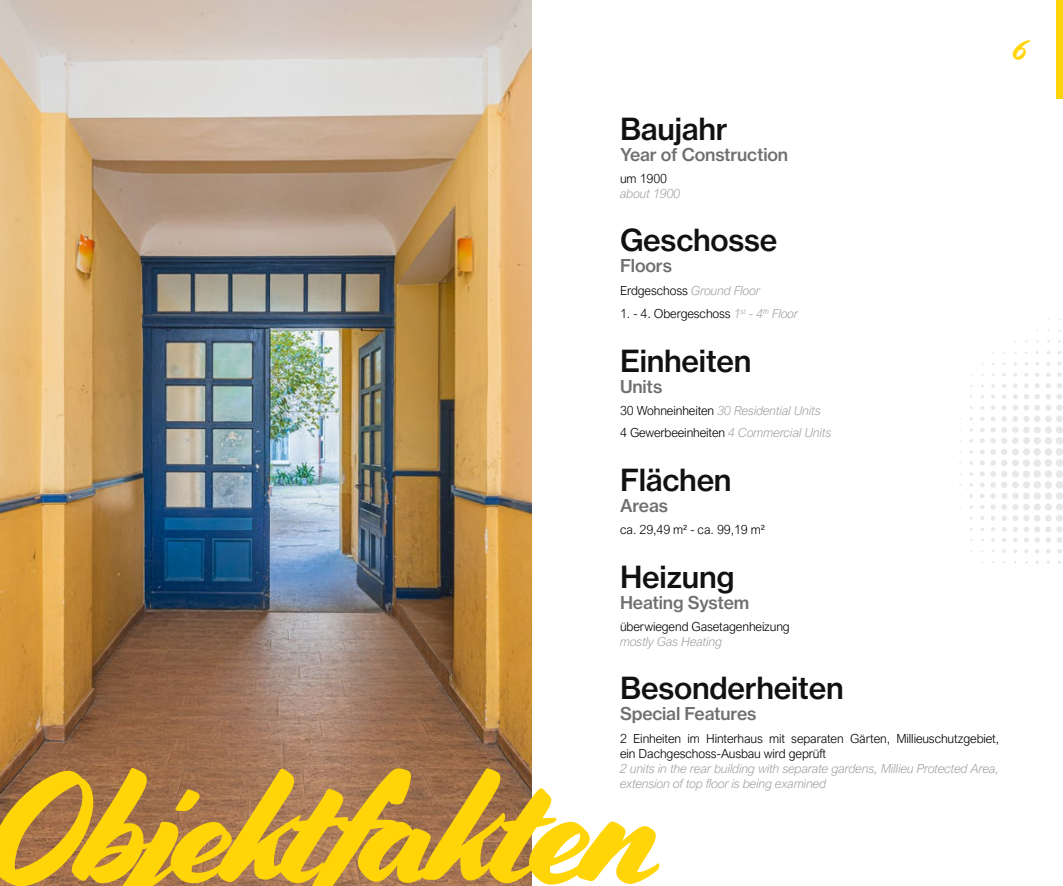
<style>
.page{position:relative;width:1063px;height:886px;background:#fff}
.page>*{position:absolute;margin:0;border:0;box-sizing:border-box;transform-origin:0 0}
.t1{font:160.62px "Cortado";letter-spacing:-.05em;color:#ffd508}
.t2{font:30px "N Haas Grotesk TX Pro 65 Md";letter-spacing:-.01em;color:#101110}
.t3{font:30px "Cortado";color:#ffd508}
.t4{font:17.5px "N Haas Grotesk TX Pro 65 Md";letter-spacing:-.01em;color:#716e6f}
.t5{font:300 12.5px/15px "Arial Nova";letter-spacing:-.01em;color:#000}
.t6{font:italic 300 12.5px/22.1px "Arial Nova";letter-spacing:-.01em;color:#a5a4a3}
.s1{font-style:italic;color:#a5a4a3}
.s2{font-style:normal;color:#000}
</style>
<div class="page">
<div style="left:1057px;top:0;width:6px;height:98px;background:#ffd508"></div>
<img style="left:0;top:0;width:531px;height:886px">
<div style="left:1056px;top:470px;width:7px;height:8px;background:#e8e8e8;border-radius:50%"></div>
<div style="left:1056px;top:459px;width:7px;height:8px;background:#e8e8e8;border-radius:50%"></div>
<div style="left:1044px;top:470px;width:8px;height:8px;background:#e8e8e8;border-radius:50%"></div>
<div style="left:1056px;top:448px;width:7px;height:8px;background:#e8e8e8;border-radius:50%"></div>
<div style="left:1044px;top:459px;width:8px;height:8px;background:#e8e8e8;border-radius:50%"></div>
<div style="left:1055px;top:481px;width:8px;height:8px;background:#e8e8e8;border-radius:50%"></div>
<div style="left:1044px;top:481px;width:8px;height:8px;background:#e8e8e8;border-radius:50%"></div>
<div style="left:1033px;top:470px;width:8px;height:8px;background:#e8e8e8;border-radius:50%"></div>
<div style="left:1044px;top:448px;width:8px;height:8px;background:#e8e8e8;border-radius:50%"></div>
<div style="left:1033px;top:459px;width:8px;height:8px;background:#e8e8e8;border-radius:50%"></div>
<div style="left:1056px;top:492px;width:7px;height:8px;background:#e8e8e8;border-radius:50%"></div>
<div style="left:1034px;top:448px;width:7px;height:7px;background:#e8e8e8;border-radius:50%"></div>
<div style="left:1034px;top:481px;width:7px;height:7px;background:#e8e8e8;border-radius:50%"></div>
<div style="left:1045px;top:492px;width:7px;height:8px;background:#e8e8e8;border-radius:50%"></div>
<div style="left:1056px;top:437px;width:7px;height:7px;background:#e8e8e8;border-radius:50%"></div>
<div style="left:1034px;top:492px;width:7px;height:8px;background:#e8e8e8;border-radius:50%"></div>
<div style="left:1023px;top:470px;width:7px;height:8px;background:#e8e8e8;border-radius:50%"></div>
<div style="left:1045px;top:437px;width:7px;height:7px;background:#e8e8e8;border-radius:50%"></div>
<div style="left:1023px;top:459px;width:7px;height:8px;background:#e8e8e8;border-radius:50%"></div>
<div style="left:1056px;top:503px;width:7px;height:8px;background:#e8e8e8;border-radius:50%"></div>
<div style="left:1034px;top:437px;width:7px;height:7px;background:#e8e8e8;border-radius:50%"></div>
<div style="left:1045px;top:503px;width:7px;height:8px;background:#e8e8e8;border-radius:50%"></div>
<div style="left:1023px;top:448px;width:7px;height:7px;background:#e8e8e8;border-radius:50%"></div>
<div style="left:1056px;top:426px;width:7px;height:8px;background:#e8e8e8;border-radius:50%"></div>
<div style="left:1023px;top:481px;width:7px;height:7px;background:#e8e8e8;border-radius:50%"></div>
<div style="left:1023px;top:492px;width:7px;height:7px;background:#e8e8e8;border-radius:50%"></div>
<div style="left:1045px;top:426px;width:7px;height:7px;background:#e8e8e8;border-radius:50%"></div>
<div style="left:1034px;top:503px;width:7px;height:7px;background:#e8e8e8;border-radius:50%"></div>
<div style="left:1034px;top:426px;width:7px;height:7px;background:#e8e8e8;border-radius:50%"></div>
<div style="left:1012px;top:470px;width:7px;height:7px;background:#eee;border-radius:50%"></div>
<div style="left:1023px;top:437px;width:7px;height:7px;background:#e8e8e8;border-radius:50%"></div>
<div style="left:1012px;top:459px;width:7px;height:7px;background:#eee;border-radius:50%"></div>
<div style="left:1056px;top:515px;width:7px;height:7px;background:#e8e8e8;border-radius:50%"></div>
<div style="left:1012px;top:448px;width:7px;height:7px;background:#f0f0ef;border-radius:50%"></div>
<div style="left:1045px;top:415px;width:7px;height:7px;background:#e8e8e8;border-radius:50%"></div>
<div style="left:1023px;top:427px;width:7px;height:6px;background:#e8e8e8;border-radius:50%"></div>
<div style="left:1012px;top:481px;width:7px;height:7px;background:#f0f0f0;border-radius:50%"></div>
<div style="left:1056px;top:415px;width:7px;height:7px;background:#e8e8e8;border-radius:50%"></div>
<div style="left:1045px;top:515px;width:7px;height:6px;background:#e8e8e8;border-radius:50%"></div>
<div style="left:1023px;top:504px;width:7px;height:6px;background:#e8e8e8;border-radius:50%"></div>
<div style="left:1012px;top:437px;width:7px;height:7px;background:#f3f2f2;border-radius:50%"></div>
<div style="left:1012px;top:493px;width:7px;height:6px;background:#f5f5f5;border-radius:50%"></div>
<div style="left:1034px;top:515px;width:7px;height:6px;background:#e8e8e8;border-radius:50%"></div>
<div style="left:1034px;top:415px;width:7px;height:7px;background:#e8e8e8;border-radius:50%"></div>
<div style="left:1056px;top:404px;width:7px;height:7px;background:#f3f3f3;border-radius:50%"></div>
<div style="left:1056px;top:526px;width:7px;height:6px;background:#e8e8e8;border-radius:50%"></div>
<div style="left:1023px;top:416px;width:7px;height:6px;background:#e8e8e8;border-radius:50%"></div>
<div style="left:1023px;top:515px;width:7px;height:6px;background:#e8e8e8;border-radius:50%"></div>
<svg style="left:1057px;top:537px;width:5px;height:6px"></svg>
<svg style="left:1013px;top:405px;width:5px;height:5px"></svg>
<svg style="left:1024px;top:526px;width:27px;height:17px"></svg>
<svg style="left:1013px;top:394px;width:5px;height:5px"></svg>
<svg style="left:1002px;top:405px;width:5px;height:5px"></svg>
<svg style="left:1057px;top:372px;width:5px;height:5px"></svg>
<svg style="left:1057px;top:549px;width:5px;height:4px"></svg>
<svg style="left:1046px;top:549px;width:5px;height:4px"></svg>
<svg style="left:1013px;top:538px;width:5px;height:4px"></svg>
<svg style="left:1024px;top:383px;width:38px;height:28px"></svg>
<svg style="left:1046px;top:372px;width:5px;height:5px"></svg>
<svg style="left:1002px;top:394px;width:5px;height:5px"></svg>
<svg style="left:991px;top:405px;width:4px;height:5px"></svg>
<svg style="left:1035px;top:549px;width:5px;height:4px"></svg>
<svg style="left:1013px;top:384px;width:5px;height:4px"></svg>
<svg style="left:1024px;top:549px;width:5px;height:4px"></svg>
<svg style="left:1035px;top:373px;width:4px;height:4px"></svg>
<svg style="left:1002px;top:538px;width:4px;height:4px"></svg>
<svg style="left:1057px;top:362px;width:5px;height:4px"></svg>
<svg style="left:991px;top:395px;width:4px;height:4px"></svg>
<svg style="left:1002px;top:384px;width:4px;height:4px"></svg>
<svg style="left:1024px;top:373px;width:5px;height:4px"></svg>
<svg style="left:1013px;top:549px;width:4px;height:4px"></svg>
<svg style="left:969px;top:472px;width:4px;height:4px"></svg>
<svg style="left:1013px;top:373px;width:4px;height:4px"></svg>
<svg style="left:991px;top:538px;width:4px;height:4px"></svg>
<svg style="left:969px;top:461px;width:4px;height:4px"></svg>
<svg style="left:991px;top:384px;width:4px;height:4px"></svg>
<svg style="left:969px;top:483px;width:4px;height:4px"></svg>
<svg style="left:969px;top:494px;width:4px;height:4px"></svg>
<svg style="left:969px;top:450px;width:4px;height:4px"></svg>
<svg style="left:980px;top:416px;width:38px;height:116px"></svg>
<h2 class="t3" style="left:1012px;top:33px;width:16px">6</h2>
<h2 class="t2" style="left:620px;top:110px;width:109px">Baujahr</h2>
<h3 class="t4" style="left:620px;top:143px;width:170px">Year of Construction</h3>
<p class="t5" style="left:620px;top:171px;width:49px">um 1900</p>
<p class="t6" style="left:620px;top:182px;width:62px">about 1900</p>
<h2 class="t2" style="left:620px;top:222px;width:159px">Geschosse</h2>
<h3 class="t4" style="left:620px;top:255px;width:53px">Floors</h3>
<p class="t5" style="left:620px;top:283px;width:142px">Erdgeschoss <span class="s1">Ground Floor</span></p>
<p class="t5" style="left:620px;top:306px;width:180px">1. - 4. Obergeschoss <span class="s1">1</span><sup>st</sup> <span class="s1">- 4</span><sup>th</sup> <span class="s1">Floor</span></p>
<h2 class="t2" style="left:620px;top:342px;width:133px">Einheiten</h2>
<h3 class="t4" style="left:620px;top:375px;width:44px">Units</h3>
<p class="t6" style="left:620px;top:399px;width:213px"><span class="s2">30 Wohneinheiten</span> 30 Residential Units<br><span class="s2">4 Gewerbeeinheiten</span> 4 Commercial Units</p>
<h2 class="t2" style="left:620px;top:461px;width:113px">Flächen</h2>
<h3 class="t4" style="left:620px;top:494px;width:50px">Areas</h3>
<p class="t5" style="left:620px;top:522px;width:146px">ca. 29,49 m² - ca. 99,19 m²</p>
<h2 class="t2" style="left:620px;top:558px;width:116px">Heizung</h2>
<h3 class="t4" style="left:620px;top:591px;width:131px">Heating System</h3>
<p class="t5" style="left:620px;top:619px;width:171px">überwiegend Gasetagenheizung</p>
<p class="t6" style="left:620px;top:630px;width:104px">mostly Gas Heating</p>
<h2 class="t2" style="left:620px;top:670px;width:225px">Besonderheiten</h2>
<h3 class="t4" style="left:620px;top:703px;width:138px">Special Features</h3>
<p class="t5" style="left:620px;top:730px;width:381px">2 Einheiten im Hinterhaus mit separaten Gärten, Millieuschutzgebiet, ein Dachgeschoss-Ausbau wird geprüft</p>
<p class="t6" style="left:620px;top:760px;width:381px;line-height:15px">2 units in the rear building with separate gardens, Millieu Protected Area, extension of top floor is being examined</p>
<h1 class="t1" style="left:-19px;top:735px;width:681px">Objektfakten</h1>
</div>
